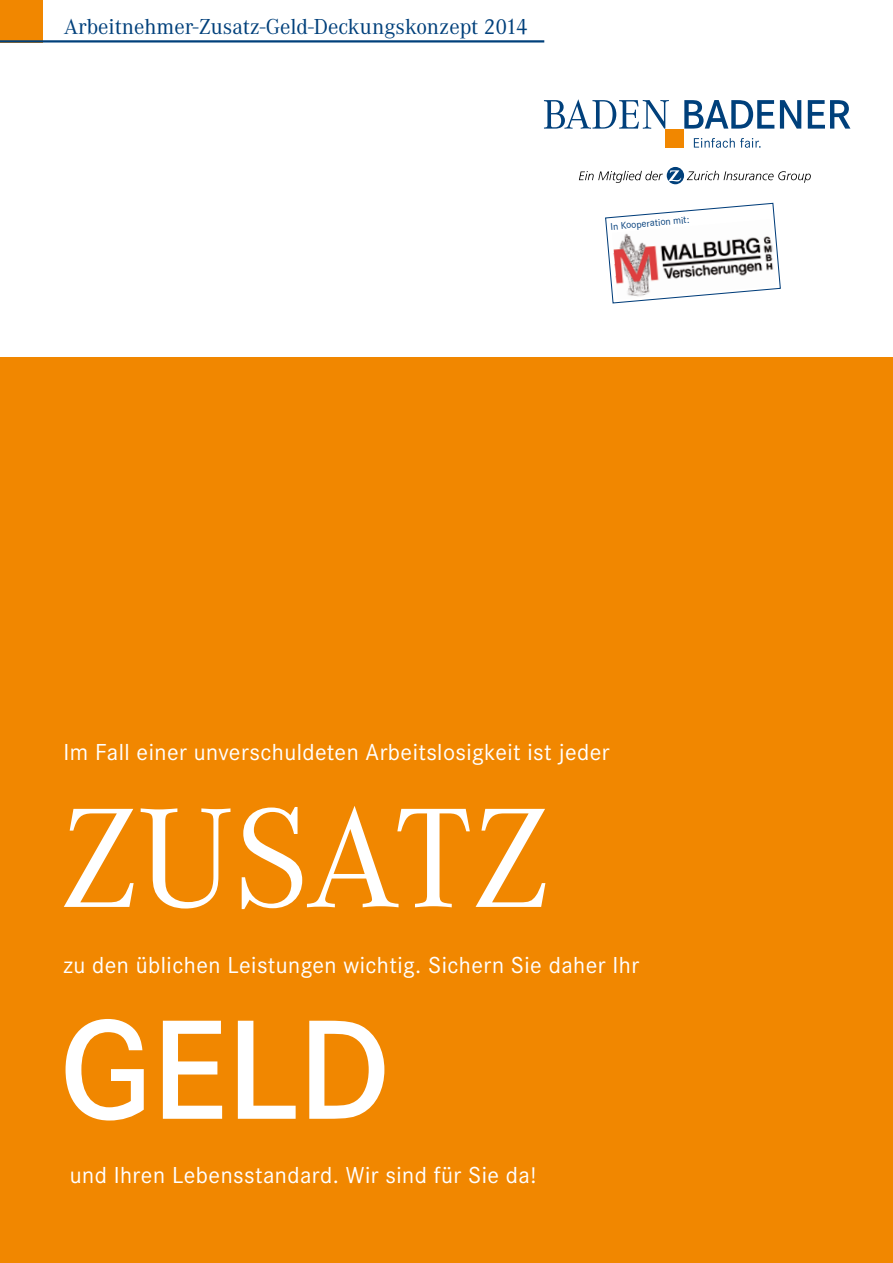
<style>
.page{position:relative;width:893px;height:1263px;background:#fff}
.page>*{position:absolute;margin:0;border:0;box-sizing:border-box;transform-origin:0 0}
.t1{font:147px "Corporate A";letter-spacing:-.01em;color:#fff}
.t2{font:600 147px "Corporate S";color:#fff}
.t3{font:24px "Corporate S";letter-spacing:.02em;color:#fff}
.t4{font:22.5px "Corporate A";color:#00407b}
.t5{font:10.2px "Corporate S";color:#003d7a}
</style>
<div class="page">
<div style="left:0;top:357px;width:893px;height:906px;background:#f18700"></div>
<div style="left:0;top:0;width:43px;height:43px;background:#f18700"></div>
<hr style="left:0;top:40px;width:544px;height:3px;background:#00407b">
<div style="left:665px;top:129px;width:19px;height:19px;background:#f18700"></div>
<svg style="left:684px;top:100px;width:90px;height:29px"></svg>
<svg style="left:780px;top:100px;width:21px;height:29px"></svg>
<svg style="left:808px;top:100px;width:42px;height:29px"></svg>
<svg style="left:544px;top:99px;width:125px;height:30px"></svg>
<svg style="left:694px;top:138px;width:67px;height:10px"></svg>
<svg style="left:579px;top:167px;width:232px;height:17px"></svg>
<svg style="left:605px;top:202px;width:176px;height:102px"></svg>
<p class="t4" style="left:64px;top:15px;width:466px">Arbeitnehmer-Zusatz-Geld-Deckungskonzept 2014</p>
<p class="t5" style="left:610px;top:221px;width:81px;rotate:-5deg">In Kooperation mit:</p>
<p class="t3" style="left:63px;top:738px;width:548px">Im Fall einer unverschuldeten Arbeitslosigkeit ist jeder</p>
<h1 class="t1" style="left:59px;top:778px;width:492px">ZUSATZ</h1>
<p class="t3" style="left:63px;top:951px;width:577px">zu den üblichen Leistungen wichtig. Sichern Sie daher Ihr</p>
<h1 class="t2" style="left:59px;top:986px;width:333px">GELD</h1>
<p class="t3" style="left:70px;top:1161px;width:468px">und Ihren Lebensstandard. Wir sind für Sie da!</p>
</div>
